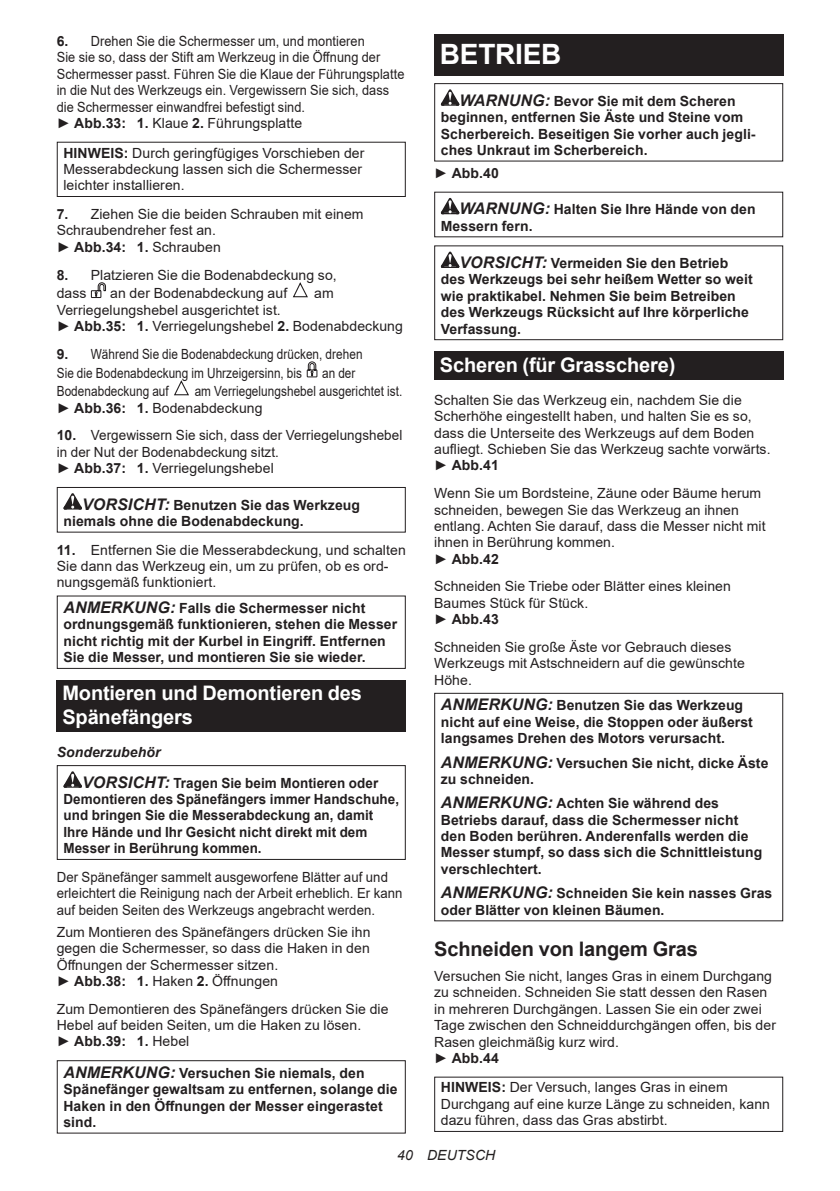
<style>
.page{position:relative;width:840px;height:1191px;background:#fff}
.page>*{position:absolute;margin:0;border:0;box-sizing:border-box;transform-origin:0 0}
.t1{font:700 28px "Arial";letter-spacing:-.01em;color:#fff}
.t2{font:700 20px/23.4px "Arial";letter-spacing:-.01em;color:#fff}
.t3{font:700 20px "Arial";letter-spacing:-.01em;color:#231f20}
.t4{font:14px/16.4px "Arial";letter-spacing:.005em;color:#231f20}
.t5{font:700 14px/16.4px "Arial";letter-spacing:.005em;color:#231f20}
.t6{font:14px/16.4px "Arial";letter-spacing:.005em;color:#231f20;scale:.91 1}
.t7{font:700 14px/16.4px "Arial";letter-spacing:.005em;color:#231f20;scale:.96 1}
.t8{font:14px/18.8px "Arial";letter-spacing:.005em;color:#231f20;scale:.84 1}
.t9{font:14px/16.4px "Arial";letter-spacing:.005em;color:#231f20;scale:.94 1}
.t10{font:14px/16.4px "Arial";letter-spacing:.005em;color:#231f20;scale:.96 1}
.t11{font:italic 14px "Arial";letter-spacing:.005em;color:#231f20}
.s1{font-weight:700}
.s2{font-style:italic;font-size:16px}
.s3{font-style:italic}
.s4{font-weight:400}
</style>
<div class="page">
<div style="left:57px;top:142px;width:348px;height:55px;border:1px solid #231f20"></div>
<svg style="left:90px;top:282px;width:16px;height:16px"></svg>
<svg style="left:293px;top:282px;width:15px;height:16px"></svg>
<svg style="left:306px;top:361px;width:11px;height:16px"></svg>
<svg style="left:174px;top:380px;width:15px;height:16px"></svg>
<svg style="left:63px;top:493px;width:19px;height:16px"></svg>
<div style="left:57px;top:487px;width:348px;height:45px;border:1px solid #231f20"></div>
<div style="left:57px;top:595px;width:348px;height:74px;border:1px solid #231f20"></div>
<div style="left:57px;top:680px;width:348px;height:52px;background:#231f20"></div>
<svg style="left:63px;top:771px;width:19px;height:16px"></svg>
<div style="left:57px;top:765px;width:348px;height:95px;border:1px solid #231f20"></div>
<div style="left:57px;top:1060px;width:348px;height:73px;border:1px solid #231f20"></div>
<div style="left:434px;top:34px;width:348px;height:41px;background:#231f20"></div>
<svg style="left:440px;top:89px;width:19px;height:17px"></svg>
<div style="left:434px;top:83px;width:348px;height:79px;border:1px solid #231f20"></div>
<svg style="left:440px;top:198px;width:19px;height:16px"></svg>
<svg style="left:440px;top:252px;width:19px;height:16px"></svg>
<div style="left:434px;top:245px;width:348px;height:95px;border:1px solid #231f20"></div>
<div style="left:434px;top:351px;width:348px;height:29px;background:#231f20"></div>
<div style="left:434px;top:693px;width:348px;height:228px;border:1px solid #231f20"></div>
<div style="left:434px;top:1076px;width:348px;height:56px;border:1px solid #231f20"></div>
<p class="t6" style="left:57px;top:33px;width:383px"><span class="s1">6.</span> Drehen Sie die Schermesser um, und montieren<br>Sie sie so, dass der Stift am Werkzeug in die Öffnung der Schermesser passt. Führen Sie die Klaue der Führungsplatte in die Nut des Werkzeugs ein. Vergewissern Sie sich, dass die Schermesser einwandfrei befestigt sind.<br>► <span class="s1">Abb.33: 1.</span> Klaue <span class="s1">2.</span> Führungsplatte</p>
<p class="t4" style="left:63px;top:144px;width:302px"><span class="s1">HINWEIS:</span> Durch geringfügiges Vorschieben der<br>Messerabdeckung lassen sich die Schermesser leichter installieren.</p>
<p class="t4" style="left:57px;top:206px;width:308px"><span class="s1">7.</span> Ziehen Sie die beiden Schrauben mit einem<br>Schraubendreher fest an.<br>► <span class="s1">Abb.34: 1.</span> Schrauben</p>
<p class="t4" style="left:57px;top:265px;width:281px;line-height:18.8px"><span class="s1">8.</span> Platzieren Sie die Bodenabdeckung so, dass</p>
<p class="t4" style="left:110px;top:285px;width:178px">an der Bodenabdeckung auf</p>
<p class="t4" style="left:314px;top:285px;width:21px">am</p>
<p class="t4" style="left:57px;top:301px;width:347px">Verriegelungshebel ausgerichtet ist.<br>► <span class="s1">Abb.35: 1.</span> Verriegelungshebel <span class="s1">2.</span> Bodenabdeckung</p>
<p class="t8" style="left:57px;top:344px;width:365px"><span class="s1">9.</span> Während Sie die Bodenabdeckung drücken, drehen<br>Sie die Bodenabdeckung im Uhrzeigersinn, bis</p>
<p class="t8" style="left:322px;top:363px;width:41px">an der</p>
<p class="t8" style="left:57px;top:382px;width:135px">Bodenabdeckung auf</p>
<p class="t8" style="left:57px;top:383px;width:413px;line-height:16.4px;text-indent:138px">am Verriegelungshebel ausgerichtet ist. ► <span class="s1">Abb.36: 1.</span> Bodenabdeckung</p>
<p class="t10" style="left:57px;top:427px;width:361px"><span class="s1">10.</span> Vergewissern Sie sich, dass der Verriegelungshebel in der Nut der Bodenabdeckung sitzt.<br>► <span class="s1">Abb.37: 1.</span> Verriegelungshebel</p>
<p class="t5" style="left:63px;top:496px;width:298px;text-indent:19px"><span class="s2">VORSICHT:</span> Benutzen Sie das Werkzeug niemals ohne die Bodenabdeckung.</p>
<p class="t4" style="left:57px;top:541px;width:350px"><span class="s1">11.</span> Entfernen Sie die Messerabdeckung, und schalten<br>Sie dann das Werkzeug ein, um zu prüfen, ob es ord&shy;nungsgemäß funktioniert.</p>
<p class="t5" style="left:63px;top:600px;width:335px"><span class="s2">ANMERKUNG:</span> Falls die Schermesser nicht ordnungsgemäß funktionieren, stehen die Messer nicht richtig mit der Kurbel in Eingriff. Entfernen Sie die Messer, und montieren Sie sie wieder.</p>
<h2 class="t2" style="left:62px;top:681px;width:301px">Montieren und Demontieren des<br>Spänefängers</h2>
<p class="t7" style="left:82px;top:737px;width:310px;line-height:30.6px;text-indent:-25px"><span class="s3">Sonderzubehör<br></span><span class="s2">VORSICHT:</span> Tragen Sie beim Montieren oder</p>
<p class="t7" style="left:63px;top:791px;width:351px">Demontieren des Spänefängers immer Handschuhe, und bringen Sie die Messerabdeckung an, damit Ihre Hände und Ihr Gesicht nicht direkt mit dem Messer in Berührung kommen.</p>
<p class="t9" style="left:57px;top:868px;width:369px">Der Spänefänger sammelt ausgeworfene Blätter auf und erleichtert die Reinigung nach der Arbeit erheblich. Er kann auf beiden Seiten des Werkzeugs angebracht werden.</p>
<p class="t4" style="left:57px;top:923px;width:315px">Zum Montieren des Spänefängers drücken Sie ihn gegen die Schermesser, so dass die Haken in den Öffnungen der Schermesser sitzen.<br>► <span class="s1">Abb.38: 1.</span> Haken <span class="s1">2.</span> Öffnungen</p>
<p class="t4" style="left:57px;top:1000px;width:333px">Zum Demontieren des Spänefängers drücken Sie die<br>Hebel auf beiden Seiten, um die Haken zu lösen.<br>► <span class="s1">Abb.39: 1.</span> Hebel</p>
<p class="t5" style="left:63px;top:1064px;width:335px"><span class="s2">ANMERKUNG:</span> Versuchen Sie niemals, den Spänefänger gewaltsam zu entfernen, solange die Haken in den Öffnungen der Messer eingerastet sind.</p>
<h1 class="t1" style="left:439px;top:34px;width:123px">BETRIEB</h1>
<p class="t5" style="left:440px;top:93px;width:316px;text-indent:19px"><span class="s2">WARNUNG:</span> Bevor Sie mit dem Scheren beginnen, entfernen Sie Äste und Steine vom Scherbereich. Beseitigen Sie vorher auch jegli&shy;ches Unkraut im Scherbereich.</p>
<p class="t5" style="left:434px;top:165px;width:66px"><span class="s4">►</span> Abb.40</p>
<p class="t5" style="left:440px;top:201px;width:316px;text-indent:19px"><span class="s2">WARNUNG:</span> Halten Sie Ihre Hände von den<br>Messern fern.</p>
<p class="t5" style="left:440px;top:255px;width:313px;text-indent:19px"><span class="s2">VORSICHT:</span> Vermeiden Sie den Betrieb des Werkzeugs bei sehr heißem Wetter so weit wie praktikabel. Nehmen Sie beim Betreiben des Werkzeugs Rücksicht auf Ihre körperliche Verfassung.</p>
<h2 class="t2" style="left:439px;top:353px;width:237px">Scheren (für Grasschere)</h2>
<p class="t4" style="left:434px;top:392px;width:338px">Schalten Sie das Werkzeug ein, nachdem Sie die Scherhöhe eingestellt haben, und halten Sie es so, dass die Unterseite des Werkzeugs auf dem Boden aufliegt. Schieben Sie das Werkzeug sachte vorwärts. ► <span class="s1">Abb.41</span></p>
<p class="t4" style="left:434px;top:485px;width:333px">Wenn Sie um Bordsteine, Zäune oder Bäume herum schneiden, bewegen Sie das Werkzeug an ihnen entlang. Achten Sie darauf, dass die Messer nicht mit ihnen in Berührung kommen.<br>► <span class="s1">Abb.42</span></p>
<p class="t4" style="left:434px;top:578px;width:298px">Schneiden Sie Triebe oder Blätter eines kleinen<br>Baumes Stück für Stück.<br>► <span class="s1">Abb.43</span></p>
<p class="t4" style="left:434px;top:639px;width:312px">Schneiden Sie große Äste vor Gebrauch dieses<br>Werkzeugs mit Astschneidern auf die gewünschte<br>Höhe.</p>
<p class="t5" style="left:440px;top:697px;width:313px"><span class="s2">ANMERKUNG:</span> Benutzen Sie das Werkzeug nicht auf eine Weise, die Stoppen oder äußerst langsames Drehen des Motors verursacht.</p>
<p class="t5" style="left:440px;top:754px;width:329px"><span class="s2">ANMERKUNG:</span> Versuchen Sie nicht, dicke Äste zu schneiden.</p>
<p class="t5" style="left:440px;top:795px;width:323px"><span class="s2">ANMERKUNG:</span> Achten Sie während des Betriebs darauf, dass die Schermesser nicht den Boden berühren. Anderenfalls werden die Messer stumpf, so dass sich die Schnittleistung verschlechtert.</p>
<p class="t5" style="left:440px;top:885px;width:333px"><span class="s2">ANMERKUNG:</span> Schneiden Sie kein nasses Gras oder Blätter von kleinen Bäumen.</p>
<h2 class="t3" style="left:434px;top:935px;width:265px">Schneiden von langem Gras</h2>
<p class="t4" style="left:434px;top:967px;width:343px">Versuchen Sie nicht, langes Gras in einem Durchgang zu schneiden. Schneiden Sie statt dessen den Rasen in mehreren Durchgängen. Lassen Sie ein oder zwei Tage zwischen den Schneiddurchgängen offen, bis der Rasen gleichmäßig kurz wird.<br>► <span class="s1">Abb.44</span></p>
<p class="t4" style="left:440px;top:1079px;width:330px"><span class="s1">HINWEIS:</span> Der Versuch, langes Gras in einem<br>Durchgang auf eine kurze Länge zu schneiden, kann dazu führen, dass das Gras abstirbt.</p>
<p class="t11" style="left:397px;top:1146px;width:99px">40 DEUTSCH</p>
</div>
